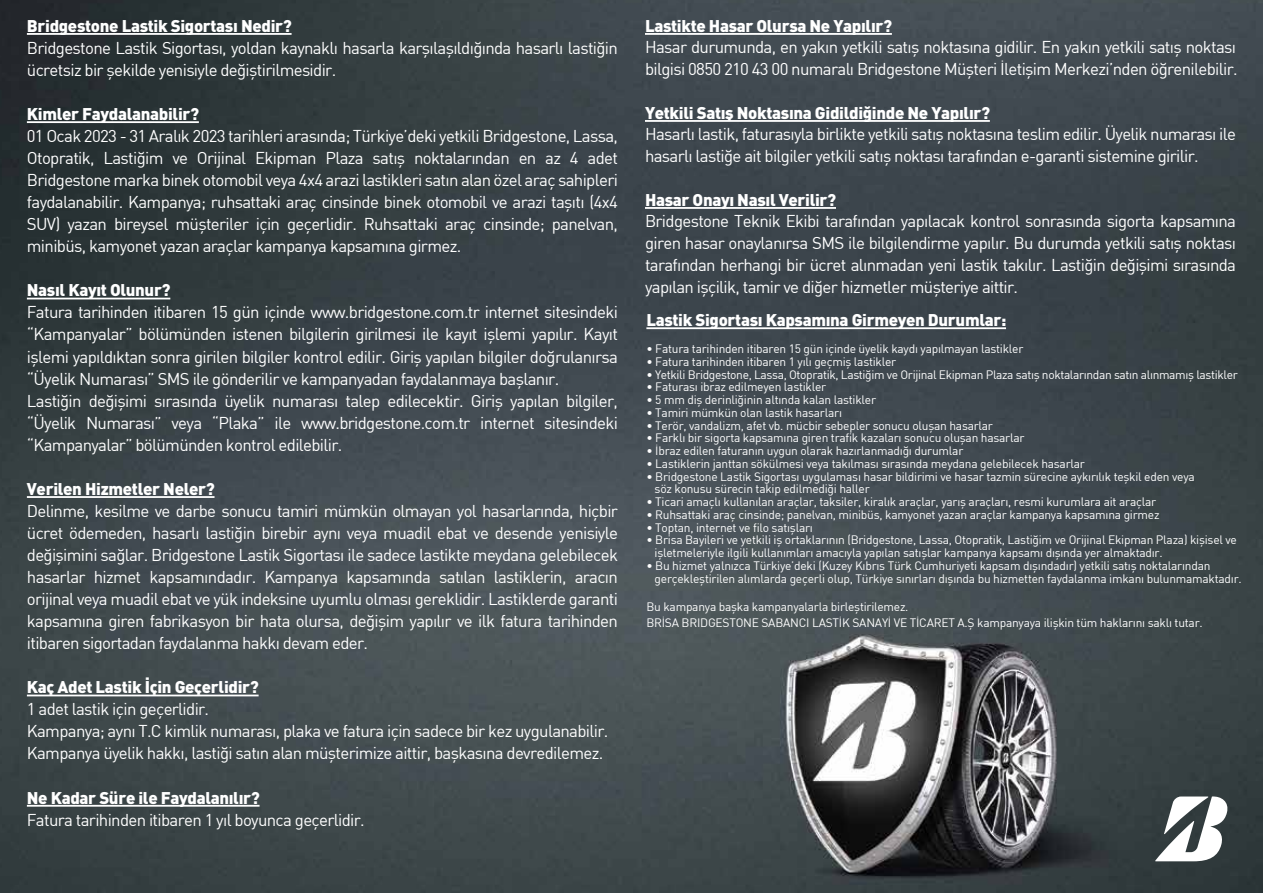
<style>
.page{position:relative;width:1263px;height:893px;background:#fff}
.page>*{position:absolute;margin:0;border:0;box-sizing:border-box;transform-origin:0 0}
.t1{font:16.8px/22px "DIN";letter-spacing:-.04em;color:#fff}
.t2{font:900 16.8px "DI Nbek";letter-spacing:-.02em;color:#fff}
.t3{font:12px/12.8px "DIN";letter-spacing:-.02em;color:#fff}
</style>
<div class="page">
<img style="left:0;top:0;width:1263px;height:893px">
<hr style="left:646px;top:327px;width:360px;height:2px;background:#fff">
<svg style="left:1155px;top:796px;width:74px;height:65px"></svg>
<hr style="left:27px;top:33px;width:265px;height:2px;background:#fff">
<hr style="left:27px;top:121px;width:172px;height:2px;background:#fff">
<hr style="left:27px;top:298px;width:143px;height:1px;background:#fff">
<hr style="left:27px;top:496px;width:187px;height:2px;background:#fff">
<hr style="left:27px;top:695px;width:232px;height:1px;background:#fff">
<hr style="left:27px;top:805px;width:233px;height:2px;background:#fff">
<hr style="left:645px;top:33px;width:247px;height:2px;background:#fff">
<hr style="left:645px;top:120px;width:345px;height:2px;background:#fff">
<hr style="left:645px;top:207px;width:191px;height:2px;background:#fff">
<p class="t2" style="left:27px;top:14px;width:266px">Bridgestone Lastik Sigortası Nedir?</p>
<p class="t1" style="left:27px;top:36px;width:593px">Bridgestone Lastik Sigortası, yoldan kaynaklı hasarla karşılaşıldığında hasarlı lastiğin ücretsiz bir şekilde yenisiyle değiştirilmesidir.</p>
<p class="t2" style="left:27px;top:103px;width:174px">Kimler Faydalanabilir?</p>
<p class="t1" style="left:27px;top:125px;width:593px;text-align:justify">01 Ocak 2023 - 31 Aralık 2023 tarihleri arasında; Türkiye’deki yetkili Bridgestone, Lassa, Otopratik, Lastiğim ve Orijinal Ekipman Plaza satış noktalarından en az 4 adet Bridgestone marka binek otomobil veya 4x4 arazi lastikleri satın alan özel araç sahipleri faydalanabilir. Kampanya; ruhsattaki araç cinsinde binek otomobil ve arazi taşıtı (4x4<br>SUV) yazan bireysel müşteriler için geçerlidir. Ruhsattaki araç cinsinde; panelvan, minibüs, kamyonet yazan araçlar kampanya kapsamına girmez.</p>
<p class="t2" style="left:27px;top:279px;width:145px">Nasıl Kayıt Olunur?</p>
<p class="t1" style="left:27px;top:301px;width:593px">Fatura tarihinden itibaren 15 gün içinde www.bridgestone.com.tr internet sitesindeki “Kampanyalar” bölümünden istenen bilgilerin girilmesi ile kayıt işlemi yapılır. Kayıt işlemi yapıldıktan sonra girilen bilgiler kontrol edilir. Giriş yapılan bilgiler doğrulanırsa “Üyelik Numarası” SMS ile gönderilir ve kampanyadan faydalanmaya başlanır.<br>Lastiğin değişimi sırasında üyelik numarası talep edilecektir. Giriş yapılan bilgiler, “Üyelik Numarası” veya “Plaka” ile www.bridgestone.com.tr internet sitesindeki “Kampanyalar” bölümünden kontrol edilebilir.</p>
<p class="t2" style="left:27px;top:477px;width:189px">Verilen Hizmetler Neler?</p>
<p class="t1" style="left:27px;top:499px;width:593px;text-align:justify">Delinme, kesilme ve darbe sonucu tamiri mümkün olmayan yol hasarlarında, hiçbir ücret ödemeden, hasarlı lastiğin birebir aynı veya muadil ebat ve desende yenisiyle değişimini sağlar. Bridgestone Lastik Sigortası ile sadece lastikte meydana gelebilecek hasarlar hizmet kapsamındadır. Kampanya kapsamında satılan lastiklerin, aracın orijinal veya muadil ebat ve yük indeksine uyumlu olması gereklidir. Lastiklerde garanti kapsamına giren fabrikasyon bir hata olursa, değişim yapılır ve ilk fatura tarihinden itibaren sigortadan faydalanma hakkı devam eder.</p>
<p class="t2" style="left:27px;top:676px;width:234px">Kaç Adet Lastik İçin Geçerlidir?</p>
<p class="t1" style="left:27px;top:698px;width:583px">1 adet lastik için geçerlidir.<br>Kampanya; aynı T.C kimlik numarası, plaka ve fatura için sadece bir kez uygulanabilir.<br>Kampanya üyelik hakkı, lastiği satın alan müşterimize aittir, başkasına devredilemez.</p>
<p class="t2" style="left:27px;top:786px;width:234px">Ne Kadar Süre ile Faydalanılır?</p>
<p class="t1" style="left:27px;top:808px;width:339px">Fatura tarihinden itibaren 1 yıl boyunca geçerlidir.</p>
<p class="t2" style="left:645px;top:14px;width:249px">Lastikte Hasar Olursa Ne Yapılır?</p>
<p class="t1" style="left:645px;top:36px;width:594px">Hasar durumunda, en yakın yetkili satış noktasına gidilir. En yakın yetkili satış noktası bilgisi 0850 210 43 00 numaralı Bridgestone Müşteri İletişim Merkezi’nden öğrenilebilir.</p>
<p class="t2" style="left:645px;top:101px;width:347px">Yetkili Satış Noktasına Gidildiğinde Ne Yapılır?</p>
<p class="t1" style="left:645px;top:123px;width:593px">Hasarlı lastik, faturasıyla birlikte yetkili satış noktasına teslim edilir. Üyelik numarası ile hasarlı lastiğe ait bilgiler yetkili satış noktası tarafından e-garanti sistemine girilir.</p>
<p class="t2" style="left:645px;top:188px;width:193px">Hasar Onayı Nasıl Verilir?</p>
<p class="t1" style="left:645px;top:210px;width:593px;text-align:justify">Bridgestone Teknik Ekibi tarafından yapılacak kontrol sonrasında sigorta kapsamına giren hasar onaylanırsa SMS ile bilgilendirme yapılır. Bu durumda yetkili satış noktası tarafından herhangi bir ücret alınmadan yeni lastik takılır. Lastiğin değişimi sırasında yapılan işçilik, tamir ve diğer hizmetler müşteriye aittir.</p>
<p class="t2" style="left:646px;top:309px;width:361px">Lastik Sigortası Kapsamına Girmeyen Durumlar:</p>
<p class="t3" style="left:646px;top:342px;width:378px">• Fatura tarihinden itibaren 15 gün içinde üyelik kaydı yapılmayan lastikler</p>
<p class="t3" style="left:646px;top:355px;width:251px">• Fatura tarihinden itibaren 1 yılı geçmiş lastikler</p>
<p class="t3" style="left:646px;top:368px;width:593px">• Yetkili Bridgestone, Lassa, Otopratik, Lastiğim ve Orijinal Ekipman Plaza satış noktalarından satın alınmamış lastikler</p>
<p class="t3" style="left:646px;top:380px;width:181px">• Faturası ibraz edilmeyen lastikler</p>
<p class="t3" style="left:646px;top:393px;width:231px">• 5 mm diş derinliğinin altında kalan lastikler</p>
<p class="t3" style="left:646px;top:406px;width:197px">• Tamiri mümkün olan lastik hasarları</p>
<p class="t3" style="left:646px;top:419px;width:348px">• Terör, vandalizm, afet vb. mücbir sebepler sonucu oluşan hasarlar</p>
<p class="t3" style="left:646px;top:431px;width:380px">• Farklı bir sigorta kapsamına giren trafik kazaları sonucu oluşan hasarlar</p>
<p class="t3" style="left:646px;top:444px;width:318px">• İbraz edilen faturanın uygun olarak hazırlanmadığı durumlar</p>
<p class="t3" style="left:646px;top:457px;width:440px">• Lastiklerin janttan sökülmesi veya takılması sırasında meydana gelebilecek hasarlar</p>
<p class="t3" style="left:655px;top:470px;width:542px;text-indent:-8px">• Bridgestone Lastik Sigortası uygulaması hasar bildirimi ve hasar tazmin sürecine aykırılık teşkil eden veya söz konusu sürecin takip edilmediği haller</p>
<p class="t3" style="left:646px;top:495px;width:511px">• Ticari amaçlı kullanılan araçlar, taksiler, kiralık araçlar, yarış araçları, resmi kurumlara ait araçlar</p>
<p class="t3" style="left:646px;top:508px;width:515px">• Ruhsattaki araç cinsinde; panelvan, minibüs, kamyonet yazan araçlar kampanya kapsamına girmez</p>
<p class="t3" style="left:646px;top:521px;width:168px">• Toptan, internet ve filo satışları</p>
<p class="t3" style="left:655px;top:533px;width:584px;text-indent:-8px">• Brisa Bayileri ve yetkili iş ortaklarının (Bridgestone, Lassa, Otopratik, Lastiğim ve Orijinal Ekipman Plaza) kişisel ve işletmeleriyle ilgili kullanımları amacıyla yapılan satışlar kampanya kapsamı dışında yer almaktadır.</p>
<p class="t3" style="left:655px;top:559px;width:589px;text-indent:-8px">• Bu hizmet yalnızca Türkiye’deki (Kuzey Kıbrıs Türk Cumhuriyeti kapsam dışındadır) yetkili satış noktalarından gerçekleştirilen alımlarda geçerli olup, Türkiye sınırları dışında bu hizmetten faydalanma imkanı bulunmamaktadır.</p>
<p class="t3" style="left:646px;top:598px;width:558px;line-height:16.5px">Bu kampanya başka kampanyalarla birleştirilemez.<br>BRİSA BRIDGESTONE SABANCI LASTİK SANAYİ VE TİCARET A.Ş kampanyaya ilişkin tüm haklarını saklı tutar.</p>
</div>
